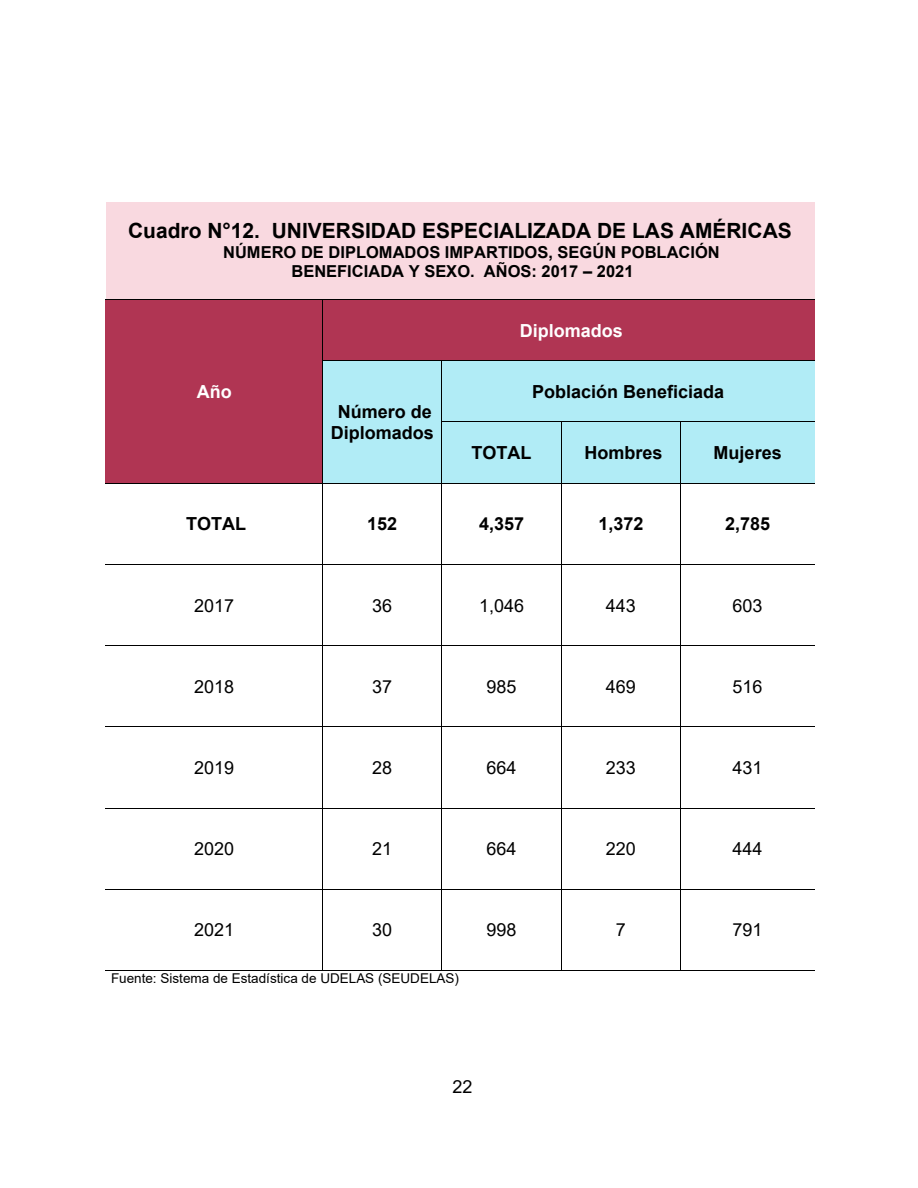
<style>
.page{position:relative;width:918px;height:1188px;background:#fff}
.page>*{position:absolute;margin:0;border:0;box-sizing:border-box;transform-origin:0 0}
.t1{font:700 21px "Arial";color:#000}
.t2{font:700 18px/20.7px "Arial";color:#000;text-align:center}
.t3{font:18px "Arial";color:#000}
.t4{font:700 18px "Arial";color:#fff}
.t5{font:700 16.5px/19px "Arial";color:#000}
.t6{font:13.5px "Arial";color:#000}
</style>
<div class="page">
<div style="left:106px;top:202px;width:709px;height:40px;background:#f9d9e0"></div>
<div style="left:111px;top:242px;width:698px;height:19px;background:#f9d9e0"></div>
<div style="left:111px;top:261px;width:698px;height:19px;background:#f9d9e0"></div>
<div style="left:111px;top:280px;width:698px;height:19px;background:#f9d9e0"></div>
<div style="left:106px;top:300px;width:216px;height:183px;background:#b03553"></div>
<div style="left:323px;top:300px;width:492px;height:61px;background:#b03553"></div>
<hr style="left:106px;top:299px;width:216px;height:1px;background:#000">
<hr style="left:323px;top:299px;width:492px;height:1px;background:#000">
<hr style="left:322px;top:300px;width:1px;height:61px;background:#000">
<div style="left:323px;top:361px;width:119px;height:122px;background:#b1ecf6"></div>
<div style="left:442px;top:361px;width:373px;height:61px;background:#b1ecf6"></div>
<hr style="left:323px;top:361px;width:119px;height:1px;background:#000">
<hr style="left:442px;top:361px;width:373px;height:1px;background:#000">
<hr style="left:322px;top:361px;width:1px;height:61px;background:#000">
<hr style="left:442px;top:361px;width:1px;height:61px;background:#000">
<div style="left:442px;top:422px;width:119px;height:61px;background:#b1ecf6"></div>
<div style="left:562px;top:422px;width:118px;height:61px;background:#b1ecf6"></div>
<div style="left:681px;top:422px;width:134px;height:61px;background:#b1ecf6"></div>
<hr style="left:442px;top:422px;width:119px;height:1px;background:#000">
<hr style="left:562px;top:422px;width:118px;height:1px;background:#000">
<hr style="left:681px;top:422px;width:134px;height:1px;background:#000">
<hr style="left:322px;top:422px;width:1px;height:61px;background:#000">
<hr style="left:442px;top:422px;width:1px;height:61px;background:#000">
<hr style="left:561px;top:422px;width:1px;height:61px;background:#000">
<hr style="left:680px;top:422px;width:1px;height:61px;background:#000">
<hr style="left:106px;top:483px;width:216px;height:1px;background:#000">
<hr style="left:323px;top:483px;width:119px;height:1px;background:#000">
<hr style="left:442px;top:483px;width:119px;height:1px;background:#000">
<hr style="left:562px;top:483px;width:118px;height:1px;background:#000">
<hr style="left:681px;top:483px;width:134px;height:1px;background:#000">
<hr style="left:322px;top:483px;width:1px;height:81px;background:#000">
<hr style="left:442px;top:483px;width:1px;height:81px;background:#000">
<hr style="left:561px;top:483px;width:1px;height:81px;background:#000">
<hr style="left:680px;top:483px;width:1px;height:81px;background:#000">
<hr style="left:106px;top:564px;width:216px;height:1px;background:#000">
<hr style="left:323px;top:564px;width:119px;height:1px;background:#000">
<hr style="left:442px;top:564px;width:119px;height:1px;background:#000">
<hr style="left:562px;top:564px;width:118px;height:1px;background:#000">
<hr style="left:681px;top:564px;width:134px;height:1px;background:#000">
<hr style="left:322px;top:565px;width:1px;height:80px;background:#000">
<hr style="left:442px;top:565px;width:1px;height:80px;background:#000">
<hr style="left:561px;top:565px;width:1px;height:80px;background:#000">
<hr style="left:680px;top:565px;width:1px;height:80px;background:#000">
<hr style="left:106px;top:645px;width:216px;height:1px;background:#000">
<hr style="left:323px;top:645px;width:119px;height:1px;background:#000">
<hr style="left:442px;top:645px;width:119px;height:1px;background:#000">
<hr style="left:562px;top:645px;width:118px;height:1px;background:#000">
<hr style="left:681px;top:645px;width:134px;height:1px;background:#000">
<hr style="left:322px;top:646px;width:1px;height:80px;background:#000">
<hr style="left:442px;top:646px;width:1px;height:80px;background:#000">
<hr style="left:561px;top:646px;width:1px;height:80px;background:#000">
<hr style="left:680px;top:646px;width:1px;height:80px;background:#000">
<hr style="left:106px;top:726px;width:216px;height:1px;background:#000">
<hr style="left:323px;top:726px;width:119px;height:1px;background:#000">
<hr style="left:442px;top:726px;width:119px;height:1px;background:#000">
<hr style="left:562px;top:726px;width:118px;height:1px;background:#000">
<hr style="left:681px;top:726px;width:134px;height:1px;background:#000">
<hr style="left:322px;top:727px;width:1px;height:81px;background:#000">
<hr style="left:442px;top:727px;width:1px;height:81px;background:#000">
<hr style="left:561px;top:727px;width:1px;height:81px;background:#000">
<hr style="left:680px;top:727px;width:1px;height:81px;background:#000">
<hr style="left:106px;top:808px;width:216px;height:1px;background:#000">
<hr style="left:323px;top:808px;width:119px;height:1px;background:#000">
<hr style="left:442px;top:808px;width:119px;height:1px;background:#000">
<hr style="left:562px;top:808px;width:118px;height:1px;background:#000">
<hr style="left:681px;top:808px;width:134px;height:1px;background:#000">
<hr style="left:322px;top:808px;width:1px;height:81px;background:#000">
<hr style="left:442px;top:808px;width:1px;height:81px;background:#000">
<hr style="left:561px;top:808px;width:1px;height:81px;background:#000">
<hr style="left:680px;top:808px;width:1px;height:81px;background:#000">
<hr style="left:106px;top:889px;width:216px;height:1px;background:#000">
<hr style="left:323px;top:889px;width:119px;height:1px;background:#000">
<hr style="left:442px;top:889px;width:119px;height:1px;background:#000">
<hr style="left:562px;top:889px;width:118px;height:1px;background:#000">
<hr style="left:681px;top:889px;width:134px;height:1px;background:#000">
<hr style="left:322px;top:890px;width:1px;height:80px;background:#000">
<hr style="left:442px;top:890px;width:1px;height:80px;background:#000">
<hr style="left:561px;top:890px;width:1px;height:80px;background:#000">
<hr style="left:680px;top:890px;width:1px;height:80px;background:#000">
<hr style="left:106px;top:970px;width:216px;height:1px;background:#000">
<hr style="left:323px;top:970px;width:119px;height:1px;background:#000">
<hr style="left:442px;top:970px;width:119px;height:1px;background:#000">
<hr style="left:562px;top:970px;width:118px;height:1px;background:#000">
<hr style="left:682px;top:970px;width:133px;height:1px;background:#000">
<p class="t1" style="left:128px;top:216px;width:665px">Cuadro N°12. UNIVERSIDAD ESPECIALIZADA DE LAS AMÉRICAS</p>
<p class="t5" style="left:291px;top:243px;width:430px;text-indent:-68px">NÚMERO DE DIPLOMADOS IMPARTIDOS, SEGÚN POBLACIÓN<br>BENEFICIADA Y SEXO. AÑOS: 2017 – 2021</p>
<p class="t4" style="left:197px;top:379px;width:36px">Año</p>
<p class="t2" style="left:331px;top:402px;width:105px">Número de<br>Diplomados</p>
<p class="t4" style="left:520px;top:318px;width:105px">Diplomados</p>
<p class="t2" style="left:532px;top:381px;width:193px">Población Beneficiada</p>
<p class="t2" style="left:472px;top:443px;width:61px">TOTAL</p>
<p class="t2" style="left:585px;top:443px;width:79px">Hombres</p>
<p class="t2" style="left:714px;top:443px;width:70px">Mujeres</p>
<p class="t2" style="left:186px;top:514px;width:61px">TOTAL</p>
<p class="t2" style="left:367px;top:514px;width:31px">152</p>
<p class="t2" style="left:479px;top:514px;width:47px">4,357</p>
<p class="t2" style="left:599px;top:514px;width:47px">1,372</p>
<p class="t2" style="left:725px;top:514px;width:47px">2,785</p>
<p class="t3" style="left:194px;top:593px;width:41px">2017</p>
<p class="t3" style="left:372px;top:593px;width:21px">36</p>
<p class="t3" style="left:479px;top:593px;width:47px">1,046</p>
<p class="t3" style="left:606px;top:593px;width:31px">443</p>
<p class="t3" style="left:733px;top:593px;width:31px">603</p>
<p class="t3" style="left:194px;top:674px;width:41px">2018</p>
<p class="t3" style="left:372px;top:674px;width:21px">37</p>
<p class="t3" style="left:487px;top:674px;width:31px">985</p>
<p class="t3" style="left:606px;top:674px;width:31px">469</p>
<p class="t3" style="left:733px;top:674px;width:31px">516</p>
<p class="t3" style="left:194px;top:755px;width:41px">2019</p>
<p class="t3" style="left:372px;top:755px;width:21px">28</p>
<p class="t3" style="left:487px;top:755px;width:31px">664</p>
<p class="t3" style="left:606px;top:755px;width:31px">233</p>
<p class="t3" style="left:733px;top:755px;width:31px">431</p>
<p class="t3" style="left:194px;top:836px;width:41px">2020</p>
<p class="t3" style="left:372px;top:836px;width:21px">21</p>
<p class="t3" style="left:487px;top:836px;width:31px">664</p>
<p class="t3" style="left:606px;top:836px;width:31px">220</p>
<p class="t3" style="left:733px;top:836px;width:31px">444</p>
<p class="t3" style="left:194px;top:918px;width:41px">2021</p>
<p class="t3" style="left:372px;top:918px;width:21px">30</p>
<p class="t3" style="left:487px;top:918px;width:31px">998</p>
<p class="t3" style="left:616px;top:918px;width:12px">7</p>
<p class="t3" style="left:733px;top:918px;width:31px">791</p>
<p class="t6" style="left:111px;top:969px;width:349px">Fuente: Sistema de Estadística de UDELAS (SEUDELAS)</p>
<p class="t3" style="left:452px;top:1074px;width:22px">22</p>
</div>
